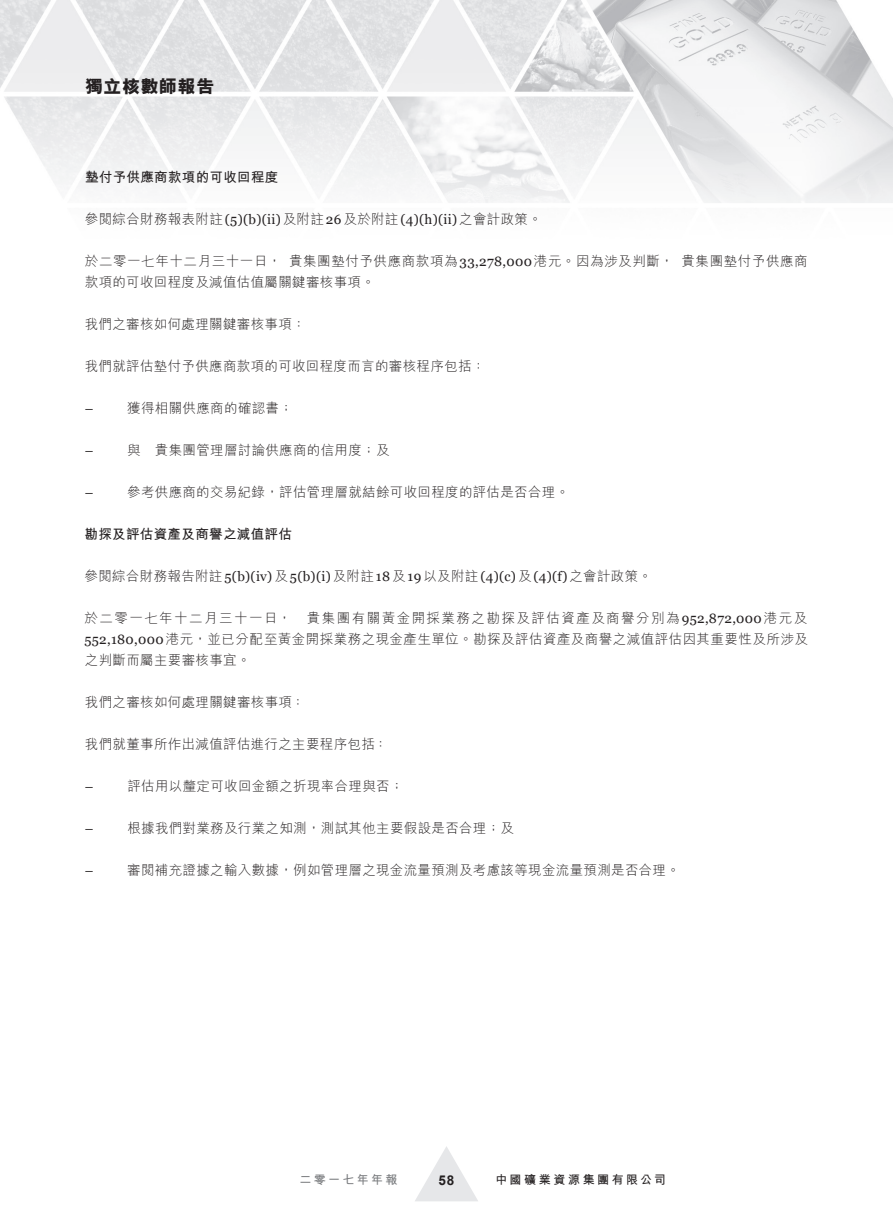
<style>
.page{position:relative;width:893px;height:1212px;background:#fff}
.page>*{position:absolute;margin:0;border:0;box-sizing:border-box;transform-origin:0 0}
.t1{font:800 18px "M Hei HK";letter-spacing:.03em;color:#231f20}
.t2{font:300 13.5px/21px "M Hei HK";letter-spacing:.025em;color:#231f20}
.t3{font:13.5px "Georgia";color:#231f20}
.t4{font:300 13.5px "M Hei HK";letter-spacing:.045em;color:#231f20}
.t5{font:300 13.5px "M Hei HK";letter-spacing:.11em;color:#231f20}
.t6{font:700 13.5px "M Hei HK";letter-spacing:.025em;color:#231f20}
.t7{font:700 13.5px "Arial";color:#231f20}
.t8{font:700 12px "M Hei HK";letter-spacing:.205em;color:#231f20}
.t9{font:700 12px "M Hei HK";letter-spacing:.195em;color:#76787b}
.s1{font-family:"Georgia";font-weight:400}
.s2{font-family:"M Hei HK";font-weight:300}
</style>
<div class="page">
<img style="left:0;top:0;width:893px;height:203px">
<svg style="left:415px;top:1146px;width:63px;height:55px"></svg>
<h1 class="t1" style="left:85px;top:74px;width:131px">獨立核數師報告</h1>
<p class="t6" style="left:85px;top:167px;width:195px">墊付予供應商款項的可收回程度</p>
<p class="t2" style="left:85px;top:208px;width:458px">參閱綜合財務報表附註 <span class="s1">5( )(b)(ii)</span>及附註<span class="s1">26</span>及於附註 <span class="s1">4( )(h)(ii)</span>之會計政策。</p>
<p class="t4" style="left:289px;top:252px;width:386px">貴集團墊付予供應商款項為<span class="s1">33,278,000</span>港元。因為涉及判斷，</p>
<p class="t2" style="left:85px;top:250px;width:291px">於二零一七年十二月三十一日，<br>款項的可收回程度及減值估值屬關鍵審核事項。</p>
<p class="t2" style="left:85px;top:313px;width:222px">我們之審核如何處理關鍵審核事項：</p>
<p class="t2" style="left:85px;top:355px;width:402px">我們就評估墊付予供應商款項的可收回程度而言的審核程序包括：</p>
<p class="t2" style="left:127px;top:397px;width:167px">獲得相關供應商的確認書;</p>
<p class="t3" style="left:85px;top:400px;width:10px">–</p>
<p class="t3" style="left:85px;top:442px;width:10px">–</p>
<p class="t2" style="left:127px;top:439px;width:15px">與</p>
<p class="t2" style="left:155px;top:439px;width:236px">貴集團管理層討論供應商的信用度；及</p>
<p class="t4" style="left:681px;top:252px;width:128px">貴集團墊付予供應商</p>
<p class="t2" style="left:127px;top:481px;width:444px">參考供應商的交易紀錄，評估管理層就結餘可收回程度的評估是否合理。</p>
<p class="t3" style="left:85px;top:484px;width:10px">–</p>
<p class="t6" style="left:85px;top:524px;width:209px">勘探及評估資產及商譽之減值評估</p>
<p class="t3" style="left:85px;top:568px;width:569px"><span class="s2">參閱綜合財務報告附註</span> b(5 )(iv <span class="s2">及</span>) b(5 )( )i <span class="s2">及附註</span>18<span class="s2">及</span>19<span class="s2">以及附註</span> 4( )( <span class="s2">及</span>) c 4( )( )f <span class="s2">之會計政策。</span></p>
<p class="t5" style="left:307px;top:609px;width:502px">貴集團有關黃金開採業務之勘探及評估資產及商譽分別為<span class="s1">952,872,000</span>港元及</p>
<p class="t2" style="left:84px;top:607px;width:725px">於二零一七年十二月三十一日，<br><span class="s1">552,180,000</span>港元，並已分配至黃金開採業務之現金產生單位。勘探及評估資產及商譽之減值評估因其重要性及所涉及之判斷而屬主要審核事宜。</p>
<p class="t2" style="left:85px;top:691px;width:226px">我們之審核如何處理關鍵審核事項 ﹕</p>
<p class="t2" style="left:85px;top:733px;width:309px">我們就董事所作出減值評估進行之主要程序包括 ﹕</p>
<p class="t2" style="left:127px;top:775px;width:278px">評估用以釐定可收回金額之折現率合理與否;</p>
<p class="t3" style="left:85px;top:778px;width:10px">–</p>
<p class="t3" style="left:85px;top:820px;width:10px">–</p>
<p class="t3" style="left:85px;top:862px;width:10px">–</p>
<p class="t2" style="left:127px;top:817px;width:388px">根據我們對業務及行業之知測，測試其他主要假設是否合理；及</p>
<p class="t2" style="left:127px;top:859px;width:554px">審閱補充證據之輸入數據，例如管理層之現金流量預測及考慮該等現金流量預測是否合理。</p>
<p class="t9" style="left:300px;top:1171px;width:100px">二零一七年年報</p>
<p class="t7" style="left:439px;top:1171px;width:17px">58</p>
<p class="t8" style="left:495px;top:1171px;width:172px">中國礦業資源集團有限公司</p>
</div>
